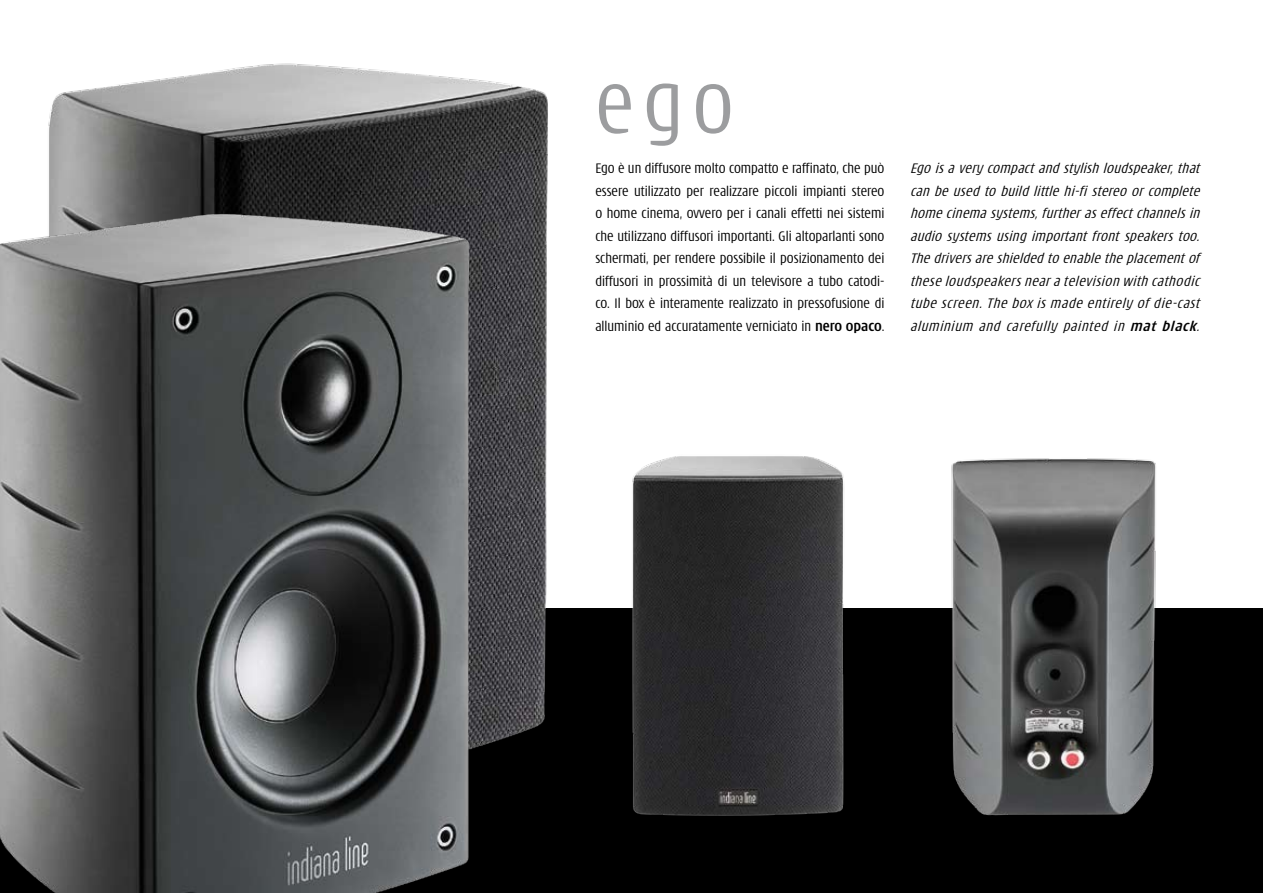
<style>
.page{position:relative;width:1263px;height:893px;background:#fff}
.page>*{position:absolute;margin:0;border:0;box-sizing:border-box;transform-origin:0 0}
.t1{font:300 condensed 90px "Modena";color:#9c9d9f}
.t2{font:300 condensed 15px/22.5px "Modena";color:#000;text-align:justify}
.t3{font:italic 300 condensed 15px/22.5px "Modena";color:#000;text-align:justify}
.s1{font-weight:700}
</style>
<div class="page">
<div style="left:0;top:608px;width:1263px;height:285px;background:#000"></div>
<img style="left:48px;top:63px;width:500px;height:674px">
<img style="left:0;top:176px;width:510px;height:717px">
<img style="left:951px;top:458px;width:205px;height:358px">
<img style="left:632px;top:456px;width:212px;height:360px">
<h1 class="t1" style="left:595px;top:62px;width:140px">ego</h1>
<p class="t2" style="left:595px;top:158px;width:291px">Ego è un diffusore molto compatto e raffinato, che può essere utilizzato per realizzare piccoli impianti stereo o home cinema, ovvero per i canali effetti nei sistemi che utilizzano diffusori importanti. Gli altoparlanti sono schermati, per rendere possibile il posizionamento dei diffusori in prossimità di un televisore a tubo catodi&shy;co. Il box è interamente realizzato in pressofusione di alluminio ed accuratamente verniciato in <span class="s1">nero opaco</span>.</p>
<p class="t3" style="left:910px;top:158px;width:295px">Ego isaverycompactand stylish loudspeaker,that can be used to build little hi-fi stereo or complete homecinemasystems,furtheraseffectchannelsin audio systems using important front speakers too.<br>Thedriversareshielded to enabletheplacementof these loudspeakersneara television with cathodic tube screen.The boxismade entirely ofdie-cast aluminium and carefully painted in <span class="s1">mat black</span>.</p>
</div>
